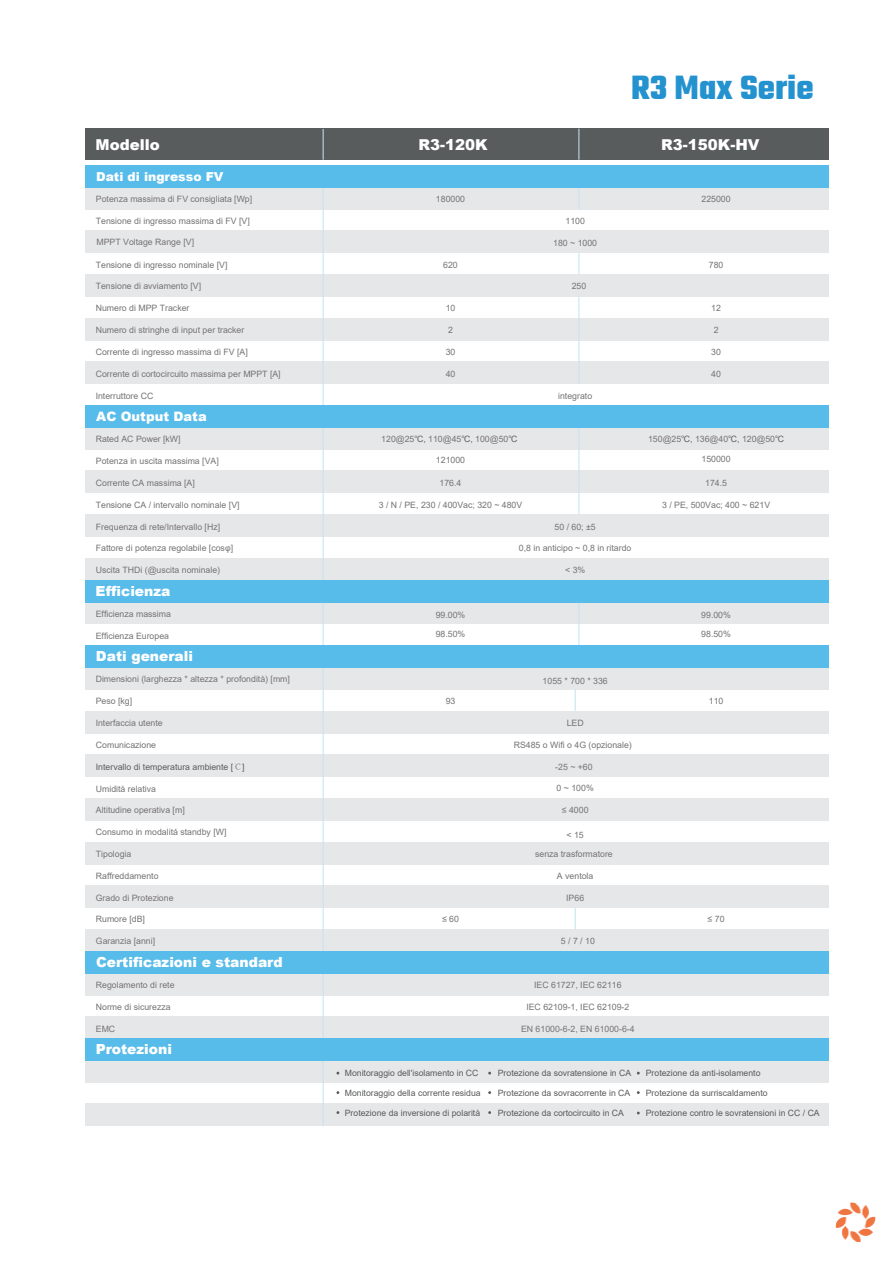
<style>
.page{position:relative;width:893px;height:1263px;background:#fff}
.page>*{position:absolute;margin:0;border:0;box-sizing:border-box;transform-origin:0 0}
.t1{font:700 36.45px "Teko";color:#2592d0}
.t2{font:900 15px "Arial";color:#fff}
.t3{font:900 13.95px "Arial";color:#fff}
.t4{font:900 13.05px "Arial";color:#fff}
.t5{font:900 12.3px "Arial";color:#fff}
.t6{font:8.7px "Arial";color:#757275}
.t7{font:8.7px "Arial";color:#595a5c}
.t8{font:8.7px "Arial";color:#5b5c5c}
.s1{font-family:"Arial Unicode MS";color:#5b5c5c}
.s2{font-family:"Adobe Song Std";font-weight:300}
</style>
<div class="page">
<div style="left:86px;top:129px;width:743px;height:31px;background:#585c5d"></div>
<div style="left:86px;top:187px;width:743px;height:22px;background:#e6e7e9"></div>
<div style="left:86px;top:230px;width:743px;height:23px;background:#e6e7e9"></div>
<div style="left:86px;top:274px;width:743px;height:23px;background:#e6e7e9"></div>
<div style="left:86px;top:318px;width:743px;height:22px;background:#e6e7e9"></div>
<div style="left:86px;top:361px;width:743px;height:23px;background:#e6e7e9"></div>
<div style="left:86px;top:427px;width:743px;height:22px;background:#e6e7e9"></div>
<div style="left:86px;top:471px;width:743px;height:22px;background:#e6e7e9"></div>
<div style="left:86px;top:514px;width:743px;height:23px;background:#e6e7e9"></div>
<div style="left:86px;top:558px;width:743px;height:22px;background:#e6e7e9"></div>
<div style="left:86px;top:602px;width:743px;height:22px;background:#e6e7e9"></div>
<div style="left:86px;top:667px;width:743px;height:23px;background:#e6e7e9"></div>
<div style="left:86px;top:711px;width:743px;height:22px;background:#e6e7e9"></div>
<div style="left:86px;top:754px;width:743px;height:23px;background:#e6e7e9"></div>
<div style="left:86px;top:798px;width:743px;height:23px;background:#e6e7e9"></div>
<div style="left:86px;top:842px;width:743px;height:22px;background:#e6e7e9"></div>
<div style="left:86px;top:885px;width:743px;height:23px;background:#e6e7e9"></div>
<div style="left:86px;top:929px;width:743px;height:22px;background:#e6e7e9"></div>
<div style="left:86px;top:973px;width:743px;height:22px;background:#e6e7e9"></div>
<div style="left:86px;top:1016px;width:743px;height:23px;background:#e6e7e9"></div>
<div style="left:86px;top:1060px;width:743px;height:22px;background:#e6e7e9"></div>
<div style="left:86px;top:1104px;width:743px;height:22px;background:#e6e7e9"></div>
<svg style="left:575px;top:690px;width:1px;height:21px"></svg>
<svg style="left:575px;top:908px;width:1px;height:21px"></svg>
<hr style="left:323px;top:165px;width:1px;height:961px;background:#c3e4ef">
<hr style="left:323px;top:129px;width:1px;height:31px;background:#c3e4ef">
<hr style="left:578px;top:129px;width:1px;height:31px;background:#c3e4ef">
<svg style="left:578px;top:188px;width:1px;height:21px"></svg>
<svg style="left:578px;top:253px;width:1px;height:21px"></svg>
<hr style="left:578px;top:297px;width:1px;height:87px;background:#c3e4ef">
<hr style="left:578px;top:428px;width:1px;height:86px;background:#c3e4ef">
<hr style="left:578px;top:602px;width:1px;height:43px;background:#c3e4ef">
<div style="left:86px;top:165px;width:743px;height:22px;background:#58bcea"></div>
<div style="left:86px;top:405px;width:743px;height:23px;background:#58bcea"></div>
<div style="left:86px;top:580px;width:743px;height:22px;background:#58bcea"></div>
<div style="left:86px;top:645px;width:743px;height:23px;background:#58bcea"></div>
<div style="left:86px;top:951px;width:743px;height:22px;background:#58bcea"></div>
<div style="left:86px;top:1038px;width:743px;height:23px;background:#58bcea"></div>
<img style="left:836px;top:1202px;width:40px;height:40px">
<h1 class="t1" style="left:631px;top:65px;width:184px">R3 Max Serie</h1>
<h2 class="t2" style="left:96px;top:134px;width:66px">Modello</h2>
<h2 class="t2" style="left:661px;top:134px;width:100px">R3-150K-HV</h2>
<h2 class="t2" style="left:418px;top:134px;width:71px">R3-120K</h2>
<h3 class="t5" style="left:96px;top:167px;width:129px">Dati di ingresso FV</h3>
<p class="t6" style="left:436px;top:193px;width:31px">180000</p>
<p class="t6" style="left:701px;top:193px;width:31px">225000</p>
<p class="t6" style="left:96px;top:193px;width:158px">Potenza massima di FV consigliata [Wp]</p>
<p class="t6" style="left:96px;top:215px;width:155px">Tensione di ingresso massima di FV [V]</p>
<p class="t6" style="left:565px;top:215px;width:21px">1100</p>
<p class="t6" style="left:553px;top:237px;width:45px">180 ~ 1000</p>
<p class="t6" style="left:96px;top:258px;width:133px">Tensione di ingresso nominale [V]</p>
<p class="t6" style="left:96px;top:280px;width:107px">Tensione di avviamento [V]</p>
<p class="t6" style="left:572px;top:280px;width:16px">250</p>
<p class="t6" style="left:96px;top:302px;width:95px">Numero di MPP Tracker</p>
<p class="t6" style="left:96px;top:324px;width:150px">Numero di stringhe di input per tracker</p>
<p class="t6" style="left:96px;top:346px;width:153px">Corrente di ingresso massima di FV [A]</p>
<p class="t6" style="left:96px;top:368px;width:187px">Corrente di cortocircuito massima per MPPT [A]</p>
<p class="t6" style="left:96px;top:389px;width:59px">Interruttore CC</p>
<p class="t6" style="left:558px;top:389px;width:35px">integrato</p>
<p class="t6" style="left:96px;top:433px;width:86px">Rated AC Power [kW]</p>
<p class="t6" style="left:648px;top:433px;width:138px">150@25<span class="s1">℃,</span> 136@40<span class="s1">℃,</span> 120@50<span class="s1">℃</span></p>
<p class="t6" style="left:96px;top:455px;width:124px">Potenza in uscita massima [VA]</p>
<p class="t6" style="left:96px;top:477px;width:101px">Corrente CA massima [A]</p>
<p class="t6" style="left:96px;top:499px;width:145px">Tensione CA / intervallo nominale [V]</p>
<p class="t6" style="left:96px;top:520px;width:126px">Frequenza di rete/Intervallo [Hz]</p>
<p class="t6" style="left:555px;top:520px;width:43px">50 / 60; ±5</p>
<p class="t6" style="left:96px;top:542px;width:139px">Fattore di potenza regolabile [cosφ]</p>
<p class="t6" style="left:519px;top:542px;width:114px">0,8 in anticipo ~ 0,8 in ritardo</p>
<p class="t6" style="left:96px;top:564px;width:126px">Uscita THDi (@uscita nominale)</p>
<p class="t6" style="left:96px;top:608px;width:77px">Efficienza massima</p>
<p class="t6" style="left:96px;top:630px;width:75px">Efficienza Europea</p>
<p class="t6" style="left:96px;top:673px;width:196px">Dimensioni (larghezza * altezza * profondità) [mm]</p>
<p class="t6" style="left:96px;top:695px;width:38px">Peso [kg]</p>
<p class="t6" style="left:709px;top:695px;width:16px">110</p>
<p class="t6" style="left:96px;top:717px;width:69px">Interfaccia utente</p>
<p class="t6" style="left:96px;top:236px;width:99px">MPPT Voltage Range [V]</p>
<p class="t6" style="left:443px;top:258px;width:16px">620</p>
<p class="t6" style="left:446px;top:302px;width:11px">10</p>
<p class="t6" style="left:448px;top:324px;width:6px">2</p>
<p class="t6" style="left:446px;top:346px;width:11px">30</p>
<p class="t6" style="left:446px;top:368px;width:11px">40</p>
<p class="t6" style="left:709px;top:258px;width:16px">780</p>
<p class="t6" style="left:711px;top:302px;width:11px">12</p>
<p class="t6" style="left:714px;top:324px;width:6px">2</p>
<p class="t6" style="left:711px;top:346px;width:11px">30</p>
<p class="t6" style="left:711px;top:368px;width:11px">40</p>
<h3 class="t4" style="left:96px;top:407px;width:112px">AC Output Data</h3>
<p class="t6" style="left:381px;top:433px;width:138px">120@25<span class="s1">℃,</span> 110@45<span class="s1">℃,</span> 100@50<span class="s1">℃</span></p>
<p class="t6" style="left:701px;top:453px;width:31px">150000</p>
<p class="t6" style="left:705px;top:477px;width:23px">174.5</p>
<p class="t6" style="left:436px;top:454px;width:31px">121000</p>
<p class="t6" style="left:440px;top:477px;width:23px">176.4</p>
<p class="t6" style="left:662px;top:499px;width:110px">3 / PE, 500Vac; 400 ~ 621V</p>
<p class="t6" style="left:379px;top:499px;width:145px">3 / N / PE, 230 / 400Vac; 320 ~ 480V</p>
<p class="t6" style="left:565px;top:564px;width:22px">&lt; 3%</p>
<h3 class="t3" style="left:96px;top:580px;width:76px">Efficienza</h3>
<p class="t6" style="left:701px;top:609px;width:31px">99.00%</p>
<p class="t6" style="left:701px;top:628px;width:31px">98.50%</p>
<p class="t6" style="left:436px;top:609px;width:31px">99.00%</p>
<p class="t6" style="left:436px;top:628px;width:31px">98.50%</p>
<h3 class="t3" style="left:96px;top:646px;width:99px">Dati generali</h3>
<p class="t6" style="left:543px;top:675px;width:67px">1055 * 700 * 336</p>
<p class="t6" style="left:567px;top:717px;width:18px">LED</p>
<p class="t6" style="left:514px;top:739px;width:120px">RS485 o Wifi o 4G (opzionale)</p>
<p class="t6" style="left:446px;top:695px;width:11px">93</p>
<p class="t6" style="left:96px;top:739px;width:62px">Comunicazione</p>
<p class="t8" style="left:96px;top:761px;width:150px">Intervallo di temperatura ambiente [<span class="s2">℃</span>]</p>
<p class="t6" style="left:96px;top:782px;width:62px">Umidità relativa</p>
<p class="t6" style="left:96px;top:804px;width:90px">Altitudine operativa [m]</p>
<p class="t6" style="left:96px;top:826px;width:132px">Consumo in modalitá standby [W]</p>
<p class="t6" style="left:96px;top:848px;width:37px">Tipologia</p>
<p class="t6" style="left:96px;top:870px;width:64px">Raffreddamento</p>
<p class="t6" style="left:96px;top:891px;width:79px">Grado di Protezione</p>
<p class="t6" style="left:96px;top:913px;width:51px">Rumore [dB]</p>
<p class="t6" style="left:708px;top:913px;width:18px">≤ 70</p>
<p class="t6" style="left:96px;top:935px;width:61px">Garanzia [anni]</p>
<p class="t6" style="left:96px;top:979px;width:80px">Regolamento di rete</p>
<p class="t6" style="left:96px;top:1001px;width:76px">Norme di sicurezza</p>
<p class="t6" style="left:96px;top:1022px;width:21px">EMC</p>
<p class="t6" style="left:555px;top:760px;width:39px">-25 ~ +60</p>
<p class="t6" style="left:557px;top:782px;width:39px">0 ~ 100%</p>
<p class="t6" style="left:562px;top:804px;width:28px">≤ 4000</p>
<p class="t6" style="left:567px;top:829px;width:19px">&lt; 15</p>
<p class="t6" style="left:535px;top:848px;width:79px">senza trasformatore</p>
<p class="t6" style="left:557px;top:870px;width:38px">A ventola</p>
<p class="t6" style="left:566px;top:891px;width:19px">IP66</p>
<p class="t6" style="left:561px;top:935px;width:36px">5 / 7 / 10</p>
<p class="t6" style="left:442px;top:913px;width:18px">≤ 60</p>
<h3 class="t3" style="left:96px;top:952px;width:188px">Certificazioni e standard</h3>
<p class="t6" style="left:534px;top:979px;width:89px">IEC 61727, IEC 62116</p>
<p class="t6" style="left:526px;top:1001px;width:104px">IEC 62109-1, IEC 62109-2</p>
<p class="t6" style="left:521px;top:1022px;width:115px">EN 61000-6-2, EN 61000-6-4</p>
<h3 class="t3" style="left:96px;top:1039px;width:78px">Protezioni</h3>
<p class="t7" style="left:345px;top:1067px;width:135px">Monitoraggio dell'isolamento in CC</p>
<p class="t7" style="left:345px;top:1087px;width:137px">Monitoraggio della corrente residua</p>
<p class="t7" style="left:345px;top:1107px;width:137px">Protezione da inversione di polarità</p>
<p class="t7" style="left:498px;top:1067px;width:135px">Protezione da sovratensione in CA</p>
<p class="t7" style="left:498px;top:1087px;width:134px">Protezione da sovracorrente in CA</p>
<p class="t7" style="left:498px;top:1107px;width:128px">Protezione da cortocircuito in CA</p>
<p class="t7" style="left:646px;top:1067px;width:116px">Protezione da anti-isolamento</p>
<p class="t7" style="left:646px;top:1087px;width:123px">Protezione da surriscaldamento</p>
<p class="t7" style="left:646px;top:1107px;width:175px">Protezione contro le sovratensioni in CC / CA</p>
</div>
